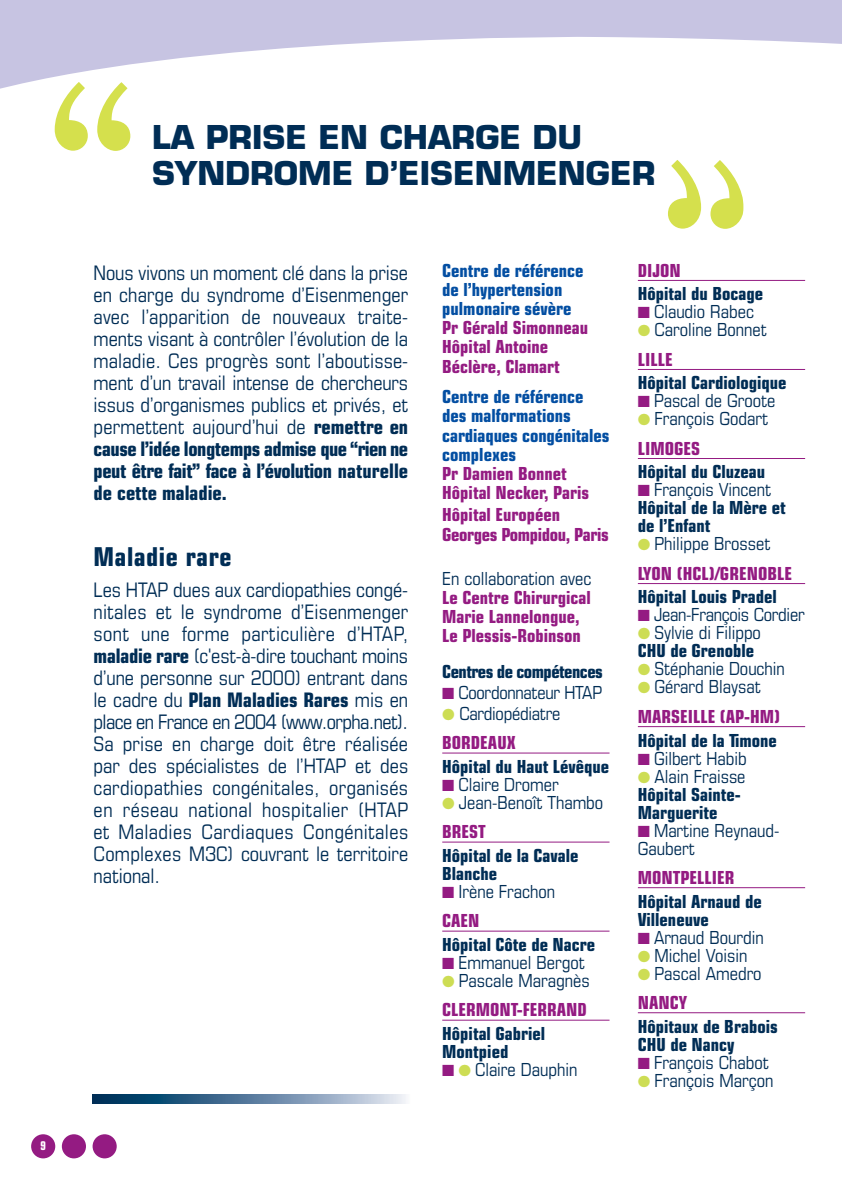
<style>
.page{position:relative;width:842px;height:1191px;background:#fff}
.page>*{position:absolute;margin:0;border:0;box-sizing:border-box;transform-origin:0 0}
.t1{font:700 32px/36px "Eurostile";color:#002d55}
.t2{font:700 condensed 26px "Eurostile";letter-spacing:.025em;color:#002d55}
.t3{font:condensed 20px/22px "Eurostile";color:#002d55;text-align:justify}
.t4{font:condensed 18px/29.4px "Eurostile";color:#002d55}
.t5{font:700 condensed 18px/18px "Eurostile";color:#002d55}
.t6{font:700 condensed 18px/19.2px "Eurostile";color:#941b82}
.t7{font:700 condensed 18px/19.2px "Eurostile";color:#034ea2}
.t8{font:700 condensed 18px/19.2px "Eurostile";letter-spacing:-.02em;color:#941b82}
.t9{font:700 condensed 18px "Eurostile";letter-spacing:-.03em;color:#002d55}
.t10{font:700 condensed 12px "Eurostile";color:#fff;scale:.9 1}
.s1{font-weight:700}
.s2{color:#941b82}
.s3{color:#cddd54}
.s4{font-weight:700;color:#941b82}
.s5{font-weight:400;color:#002d55}
.s6{font-weight:400}
</style>
<div class="page">
<div style="left:31px;top:1134px;width:24px;height:24px;background:#941b82;border-radius:50%"></div>
<div style="left:62px;top:1134px;width:24px;height:24px;background:#941b82;border-radius:50%"></div>
<div style="left:93px;top:1134px;width:24px;height:24px;background:#941b82;border-radius:50%"></div>
<svg style="left:0;top:0;width:842px;height:139px"></svg>
<svg style="left:55px;top:82px;width:75px;height:69px"></svg>
<svg style="left:668px;top:160px;width:76px;height:69px"></svg>
<img style="left:93px;top:1094px;width:313px;height:9px">
<hr style="left:442px;top:752px;width:167px;height:1px;background:#941b82">
<hr style="left:442px;top:841px;width:167px;height:1px;background:#941b82">
<hr style="left:442px;top:930px;width:167px;height:1px;background:#941b82">
<hr style="left:442px;top:1019px;width:167px;height:1px;background:#941b82">
<hr style="left:638px;top:280px;width:167px;height:1px;background:#941b82">
<hr style="left:638px;top:369px;width:167px;height:1px;background:#941b82">
<hr style="left:638px;top:458px;width:167px;height:1px;background:#941b82">
<hr style="left:638px;top:583px;width:167px;height:1px;background:#941b82">
<hr style="left:638px;top:726px;width:167px;height:1px;background:#941b82">
<hr style="left:638px;top:887px;width:167px;height:1px;background:#941b82">
<hr style="left:638px;top:1012px;width:167px;height:1px;background:#941b82">
<p class="t10" style="left:41px;top:1141px;width:8px">9</p>
<h1 class="t1" style="left:152px;top:123px;width:505px">LA PRISE EN CHARGE DU<br>SYNDROME D’EISENMENGER</h1>
<p class="t3" style="left:94px;top:264px;width:316px">Nous vivons un moment clé dans la prise en charge du syndrome d’Eisenmenger avec l’apparition de nouveaux traite&shy;ments visant à contrôler l’évolution de la maladie. Ces progrès sont l’aboutisse&shy;ment d’un travail intense de chercheurs issus d’organismes publics et privés, et permettent aujourd’hui de <span class="s1">remettre en cause l’idée longtemps admise que “rien ne peut être fait” face à l’évolution naturelle de cette maladie.</span></p>
<h2 class="t2" style="left:94px;top:547px;width:139px">Maladie rare</h2>
<p class="t3" style="left:94px;top:580px;width:316px">Les HTAP dues aux cardiopathies congé&shy;nitales et le syndrome d’Eisenmenger sont une forme particulière d’HTAP, <span class="s1">maladie rare</span> (c'est-à-dire touchant moins d’une personne sur 2000) entrant dans le cadre du <span class="s1">Plan Maladies Rares</span> mis en place en France en 2004 (www.orpha.net).<br>Sa prise en charge doit être réalisée par des spécialistes de l’HTAP et des cardiopathies congénitales, organisés en réseau national hospitalier (HTAP et Maladies Cardiaques Congénitales Complexes M3C) couvrant le territoire national.</p>
<p class="t7" style="left:442px;top:262px;width:143px">Centre de référence de l’hypertension pulmonaire sévère</p>
<p class="t6" style="left:442px;top:320px;width:147px">Pr Gérald Simonneau<br>Hôpital Antoine<br>Béclère, Clamart</p>
<p class="t7" style="left:442px;top:389px;width:169px">Centre de référence des malformations cardiaques congénitales complexes</p>
<p class="t6" style="left:442px;top:465px;width:148px">Pr Damien Bonnet<br>Hôpital Necker, Paris</p>
<p class="t8" style="left:442px;top:507px;width:168px">Hôpital Européen<br>Georges Pompidou, Paris</p>
<p class="t4" style="left:442px;top:565px;width:151px">En collaboration avec</p>
<p class="t6" style="left:442px;top:589px;width:150px">Le Centre Chirurgical<br>Marie Lannelongue,<br>Le Plessis-Robinson</p>
<p class="t9" style="left:442px;top:665px;width:162px">Centres de compétences</p>
<p class="t4" style="left:442px;top:679px;width:161px"><span class="s2">■</span> Coordonnateur HTAP</p>
<p class="t4" style="left:442px;top:700px;width:120px"><span class="s3">●</span> Cardiopédiatre<br><span class="s4">BORDEAUX</span></p>
<p class="t5" style="left:442px;top:759px;width:169px">Hôpital du Haut Lévêque</p>
<p class="t4" style="left:442px;top:771px;width:118px"><span class="s2">■</span> Claire Dromer</p>
<p class="t4" style="left:442px;top:789px;width:163px"><span class="s3">●</span> Jean-Benoît Thambo<br><span class="s4">BREST</span></p>
<p class="t5" style="left:442px;top:848px;width:138px">Hôpital de la Cavale<br>Blanche</p>
<p class="t4" style="left:442px;top:878px;width:114px"><span class="s2">■</span> Irène Frachon<br><span class="s4">CAEN</span></p>
<p class="t5" style="left:442px;top:937px;width:155px">Hôpital Côte de Nacre</p>
<p class="t4" style="left:442px;top:949px;width:144px"><span class="s2">■</span> Emmanuel Bergot</p>
<p class="t6" style="left:442px;top:967px;width:149px;line-height:29.4px"><span class="s3">●</span> <span class="s5">Pascale Maragnès<br></span>CLERMONT-FERRAND</p>
<p class="t5" style="left:442px;top:1026px;width:105px">Hôpital Gabriel<br>Montpied</p>
<p class="t4" style="left:442px;top:1056px;width:137px"><span class="s2">■</span> <span class="s3">●</span> Claire Dauphin</p>
<p class="t6" style="left:638px;top:262px;width:45px">DIJON</p>
<p class="t5" style="left:638px;top:286px;width:127px">Hôpital du Bocage</p>
<p class="t4" style="left:638px;top:299px;width:118px"><span class="s2">■</span> Claudio Rabec</p>
<p class="t4" style="left:638px;top:317px;width:130px"><span class="s3">●</span> Caroline Bonnet<br><span class="s4">LILLE</span></p>
<p class="t5" style="left:638px;top:375px;width:150px">Hôpital Cardiologique</p>
<p class="t4" style="left:638px;top:388px;width:139px"><span class="s2">■</span> Pascal de Groote</p>
<p class="t4" style="left:638px;top:406px;width:132px"><span class="s3">●</span> François Godart<br><span class="s4">LIMOGES</span></p>
<p class="t5" style="left:638px;top:464px;width:129px">Hôpital du Cluzeau</p>
<p class="t5" style="left:638px;top:482px;width:149px"><span class="s2">■</span> <span class="s6">François Vincent<br></span>Hôpital de la Mère et de l’Enfant</p>
<p class="t6" style="left:638px;top:531px;width:156px;line-height:29.4px"><span class="s3">●</span> <span class="s5">Philippe Brosset<br></span>LYON (HCL)/GRENOBLE</p>
<p class="t5" style="left:638px;top:589px;width:140px">Hôpital Louis Pradel</p>
<p class="t4" style="left:638px;top:602px;width:168px"><span class="s2">■</span> Jean-François Cordier</p>
<p class="t4" style="left:638px;top:625px;width:125px;line-height:18px"><span class="s3">●</span> Sylvie di Filippo<br><span class="s1">CHU de Grenoble</span></p>
<p class="t4" style="left:638px;top:656px;width:149px"><span class="s3">●</span> Stéphanie Douchin</p>
<p class="t6" style="left:638px;top:674px;width:144px;line-height:29.4px"><span class="s3">●</span> <span class="s5">Gérard Blaysat<br></span>MARSEILLE (AP-HM)</p>
<p class="t5" style="left:638px;top:732px;width:141px">Hôpital de la Timone</p>
<p class="t4" style="left:638px;top:745px;width:110px"><span class="s2">■</span> Gilbert Habib</p>
<p class="t5" style="left:638px;top:768px;width:109px"><span class="s3">●</span> <span class="s6">Alain Fraisse<br></span>Hôpital Sainte-<br>Marguerite</p>
<p class="t4" style="left:638px;top:822px;width:143px;line-height:18px"><span class="s2">■</span> Martine Reynaud-<br>Gaubert</p>
<p class="t6" style="left:638px;top:869px;width:98px">MONTPELLIER</p>
<p class="t5" style="left:638px;top:893px;width:125px">Hôpital Arnaud de<br>Villeneuve</p>
<p class="t4" style="left:638px;top:924px;width:127px"><span class="s2">■</span> Arnaud Bourdin</p>
<p class="t4" style="left:638px;top:942px;width:111px"><span class="s3">●</span> Michel Voisin</p>
<p class="t4" style="left:638px;top:960px;width:125px"><span class="s3">●</span> Pascal Amedro<br><span class="s4">NANCY</span></p>
<p class="t5" style="left:638px;top:1018px;width:141px">Hôpitaux de Brabois<br>CHU de Nancy</p>
<p class="t4" style="left:638px;top:1049px;width:133px"><span class="s2">■</span> François Chabot</p>
<p class="t4" style="left:638px;top:1067px;width:137px"><span class="s3">●</span> François Marçon</p>
</div>
